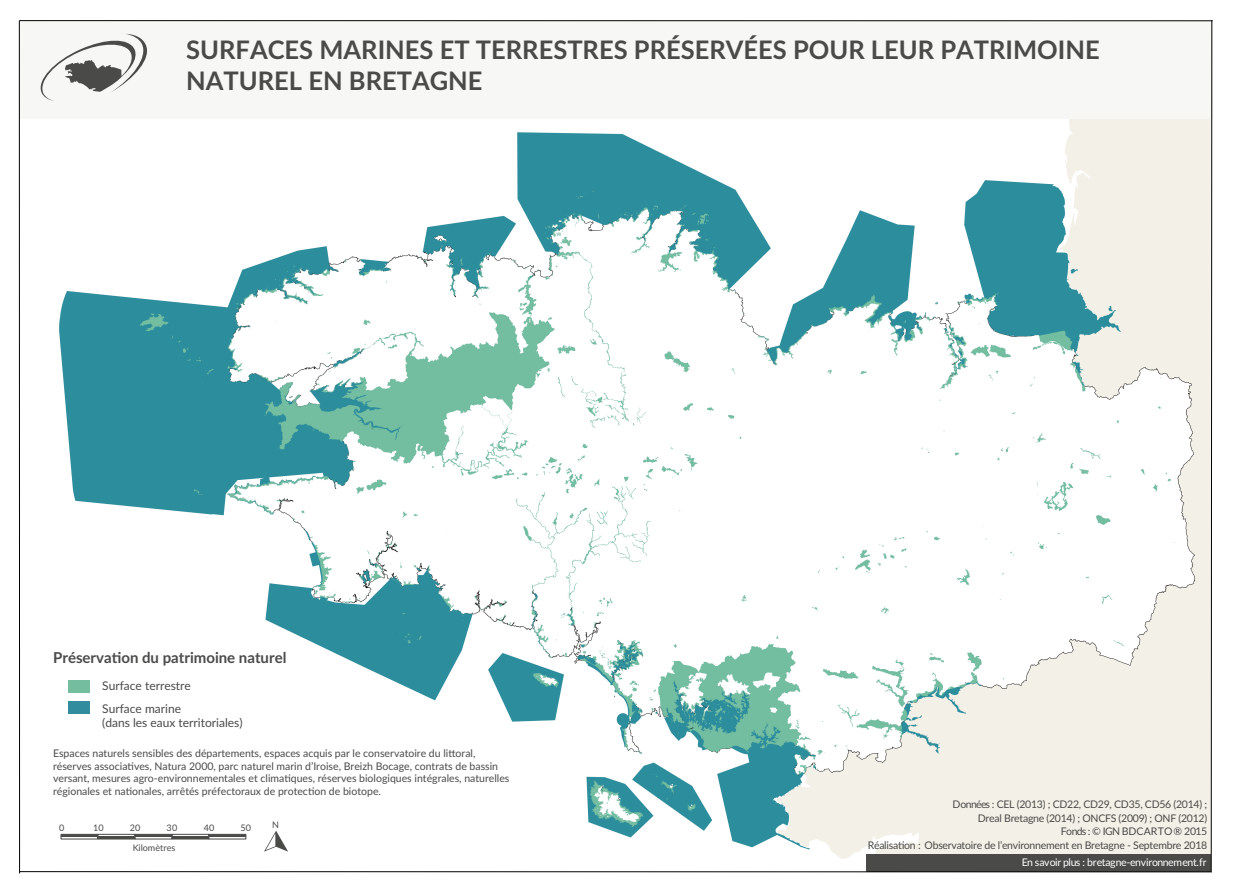
<style>
.page{position:relative;width:1234px;height:893px;background:#fff}
.page>*{position:absolute;margin:0;border:0;box-sizing:border-box;transform-origin:0 0}
.t1{font:700 25.5px/30.6px "Lato";color:#4a4a49}
.t2{font:700 15px "Lato";color:#4a4a49}
.t3{font:12px/22.6px "Lato";color:#4a4a49}
.t4{font:10.5px/12.6px "Lato";color:#4a4a49}
.t5{font:10.5px/13.5px "Lato";letter-spacing:-.025em;color:#4a4a49;text-align:right}
.t6{font:10.5px "Lato";letter-spacing:-.025em;color:#fff}
.t7{font:9px "Lato";letter-spacing:.01em;color:#4a4a49}
</style>
<div class="page">
<img style="left:20px;top:119px;width:1190px;height:752px">
<div style="left:866px;top:854px;width:344px;height:18px;background:#4a4a49"></div>
<div style="left:20px;top:21px;width:1192px;height:98px;background:#f7f7f6"></div>
<hr style="left:208px;top:834px;width:38px;height:3px;background:#4a4a49">
<div style="left:208px;top:836px;width:38px;height:3px;border:1px solid #4a4a49"></div>
<div style="left:172px;top:834px;width:37px;height:3px;border:1px solid #4a4a49"></div>
<hr style="left:172px;top:836px;width:37px;height:3px;background:#4a4a49">
<hr style="left:135px;top:834px;width:37px;height:3px;background:#4a4a49">
<div style="left:135px;top:836px;width:37px;height:3px;border:1px solid #4a4a49"></div>
<div style="left:98px;top:834px;width:37px;height:3px;border:1px solid #4a4a49"></div>
<hr style="left:98px;top:836px;width:37px;height:3px;background:#4a4a49">
<hr style="left:61px;top:834px;width:37px;height:3px;background:#4a4a49">
<div style="left:61px;top:836px;width:37px;height:3px;border:1px solid #4a4a49"></div>
<svg style="left:264px;top:831px;width:24px;height:21px"></svg>
<svg style="left:40px;top:34px;width:107px;height:67px"></svg>
<div style="left:68px;top:701px;width:22px;height:13px;background:#318d9d"></div>
<div style="left:68px;top:680px;width:22px;height:13px;background:#74bd9f"></div>
<hr style="left:20px;top:20px;width:1191px;height:1px;background:#000100">
<hr style="left:20px;top:871px;width:1191px;height:1px;background:#000100">
<hr style="left:19px;top:21px;width:1px;height:852px;background:#000100">
<svg style="left:1210px;top:20px;width:1px;height:851px"></svg>
<h1 class="t1" style="left:186px;top:34px;width:914px">SURFACES MARINES ET TERRESTRES PRÉSERVÉES POUR LEUR PATRIMOINE<br>NATUREL EN BRETAGNE</h1>
<h2 class="t2" style="left:53px;top:646px;width:235px">Préservation du patrimoine naturel</h2>
<p class="t3" style="left:102px;top:674px;width:90px">Surface terrestre<br>Surface marine</p>
<p class="t3" style="left:102px;top:711px;width:142px">(dans les eaux territoriales)</p>
<p class="t4" style="left:53px;top:746px;width:458px">Espaces naturels sensibles des départements, espaces acquis par le conservatoire du littoral, réserves associatives, Natura 2000, parc naturel marin d’Iroise, Breizh Bocage, contrats de bassin versant, mesures agro-environnementales et climatiques, réserves biologiques intégrales, naturelles régionales et nationales, arrêtés préfectoraux de protection de biotope.</p>
<p class="t7" style="left:59px;top:821px;width:7px">0</p>
<p class="t7" style="left:93px;top:821px;width:12px">10</p>
<p class="t7" style="left:130px;top:821px;width:12px">20</p>
<p class="t7" style="left:167px;top:821px;width:12px">30</p>
<p class="t7" style="left:204px;top:821px;width:12px">40</p>
<p class="t7" style="left:240px;top:821px;width:12px">50</p>
<p class="t7" style="left:133px;top:841px;width:44px">Kilomètres</p>
<p class="t7" style="left:272px;top:818px;width:8px">N</p>
<p class="t5" style="left:867px;top:797px;width:341px">Données : CEL (2013) ; CD22, CD29, CD35, CD56 (2014) ;<br>Dreal Bretagne (2014) ; ONCFS (2009) ; ONF (2012)<br>Fonds : © IGNBDCARTO® 2015<br>Réalisation : Observatoire de l’environnement en Bretagne - Septembre 2018</p>
<p class="t6" style="left:1021px;top:855px;width:186px">En savoir plus : bretagne-environnement.fr</p>
</div>
